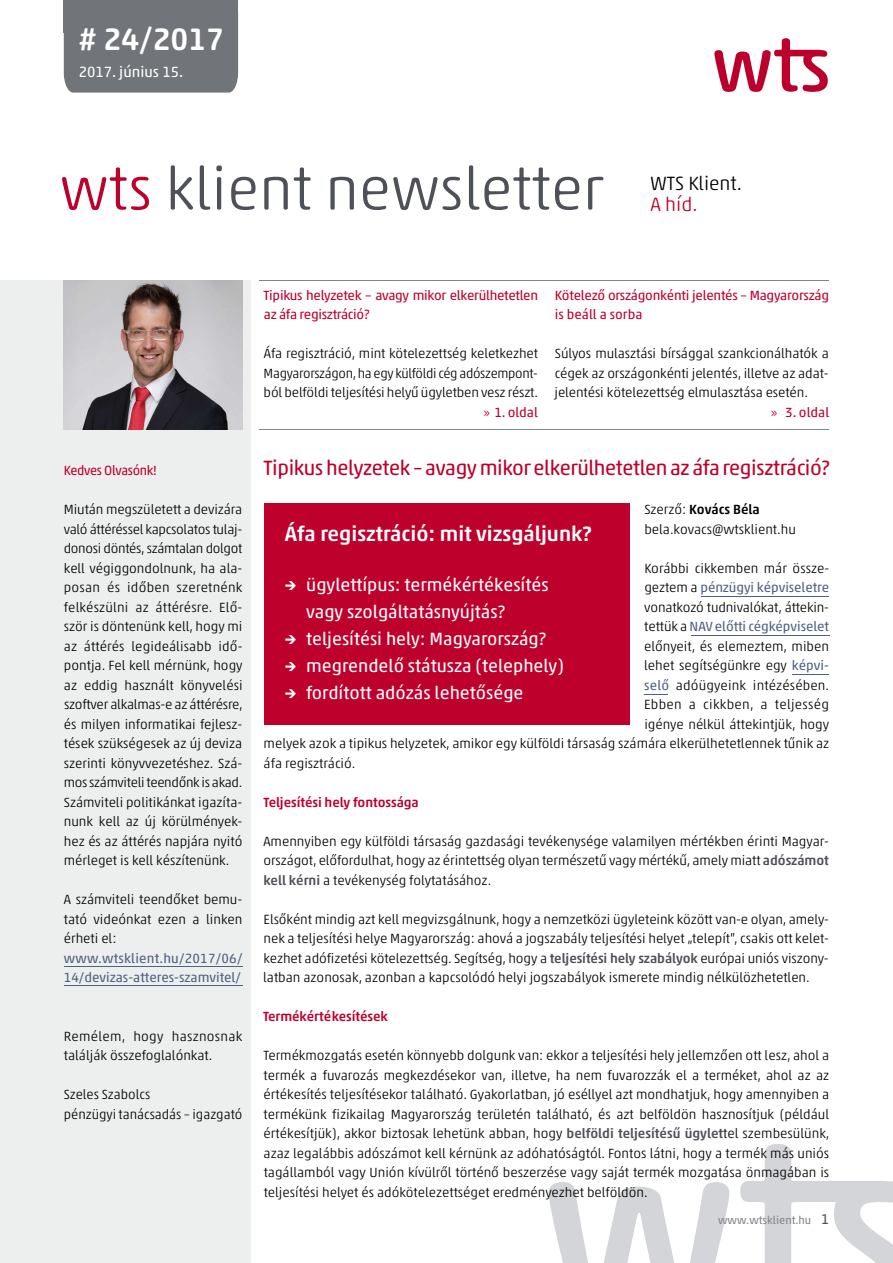
<style>
.page{position:relative;width:893px;height:1263px;background:#fff}
.page>*{position:absolute;margin:0;border:0;box-sizing:border-box;transform-origin:0 0}
.t1{font:300 60px "Akko Rounded Pro";color:#4e5157}
.t2{font:500 31.5px "Akko Rounded Pro";color:#fff}
.t3{font:21px "Akko Rounded Pro";letter-spacing:-.02em;color:#be002d}
.t4{font:500 21px "Akko Pro";color:#fff}
.t5{font:300 19.5px "Akko Rounded Pro";color:#000}
.t6{font:300 19.5px "Akko Rounded Pro";color:#be002d}
.t7{font:18px/27px "Akko Pro";color:#fff}
.t8{font:15px "Akko Rounded Pro";color:#fff}
.t9{font:300 13.5px/19.5px "Akko Pro";color:#000;text-align:justify}
.t10{font:13.5px/19.5px "Akko Pro";letter-spacing:-.02em;color:#be002d}
.t11{font:13.5px/19.5px "Akko Pro";letter-spacing:-.005em;color:#516184}
.t12{font:500 13.5px "Akko Pro";letter-spacing:-.005em;color:#be002d}
.t13{font:300 13.5px "Akko Pro";letter-spacing:.02em;color:#000}
.t14{font:13.5px "Akko Pro";letter-spacing:-.02em;color:#be002d;scale:.95 1}
.t15{font:11.25px "Akko Pro";color:#838589}
.s1{color:#be002d}
.s2{font-weight:400;color:#be002d}
.s3{font-weight:300}
.s4{font-weight:500}
.s5{font-weight:300;color:#000}
.s6{font-weight:400;color:#516184}
.s7{font-weight:500;color:#4e5157}
.s8{font-size:14.25px;color:#4e5157}
</style>
<div class="page">
<svg style="left:549px;top:1182px;width:180px;height:81px"></svg>
<svg style="left:740px;top:1144px;width:153px;height:119px"></svg>
<div style="left:0;top:281px;width:251px;height:982px;background:#edeeee"></div>
<div style="left:64px;top:0;width:174px;height:32px;background:#717479"></div>
<div style="left:64px;top:32px;width:174px;height:61px;background:#717479"></div>
<svg style="left:714px;top:38px;width:114px;height:54px"></svg>
<hr style="left:259px;top:280px;width:570px;height:1px;background:#838589">
<hr style="left:259px;top:429px;width:570px;height:1px;background:#838589">
<img style="left:64px;top:281px;width:178px;height:148px">
<hr style="left:64px;top:966px;width:178px;height:1px;background:#516184">
<hr style="left:64px;top:985px;width:178px;height:1px;background:#516184">
<div style="left:264px;top:504px;width:365px;height:221px;background:#be002d"></div>
<hr style="left:702px;top:596px;width:127px;height:1px;background:#516184">
<hr style="left:691px;top:635px;width:138px;height:1px;background:#516184">
<hr style="left:792px;top:674px;width:37px;height:1px;background:#516184">
<svg style="left:644px;top:694px;width:24px;height:1px"></svg>
<h2 class="t2" style="left:79px;top:20px;width:147px"># 24/2017</h2>
<p class="t8" style="left:79px;top:63px;width:106px">2017. június 15.</p>
<h1 class="t1" style="left:60px;top:151px;width:545px"><span class="s1">wts</span> klient newsletter</h1>
<h3 class="t5" style="left:651px;top:171px;width:93px">WTS Klient.</h3>
<h3 class="t6" style="left:651px;top:192px;width:48px">A híd.</h3>
<p class="t14" style="left:64px;top:462px;width:99px">Kedves Olvasónk!</p>
<p class="t9" style="left:64px;top:499px;width:181px">Miután megszületett a devizára való áttéréssel kapcsolatos tulaj&shy;donosi döntés, számtalan dolgot kell végiggondolnunk, ha ala&shy;posan és időben szeretnénk felkészülni az áttérésre. Elő&shy;ször is döntenünk kell, hogy mi az áttérés legideálisabb idő&shy;pontja. Fel kell mérnünk, hogy az eddig használt könyvelési szoftver alkalmas-e az áttérésre, és milyen informatikai fejlesz&shy;tések szükségesek az új deviza szerinti könyvvezetéshez. Szá&shy;mos számviteli teendőnk is akad.<br>Számviteli politikánkat igazíta&shy;nunk kell az új körülmények&shy;hez és az áttérés napjára nyitó mérleget is kell készítenünk.</p>
<p class="t9" style="left:64px;top:889px;width:180px">A számviteli teendőket bemu&shy;tató videónkat ezen a linken érheti el:</p>
<p class="t11" style="left:64px;top:948px;width:180px">www.wtsklient.hu/2017/06/<br>14/devizas-atteres-szamvitel/</p>
<p class="t9" style="left:64px;top:1026px;width:180px">Remélem, hogy hasznosnak találják összefoglalónkat.</p>
<p class="t9" style="left:64px;top:1084px;width:180px">Szeles Szabolcs<br>pénzügyi tanácsadás – igazgató</p>
<p class="t10" style="left:264px;top:285px;width:276px">Tipikus helyzetek – avagy mikor elkerülhetetlen az áfa regisztráció?</p>
<p class="t9" style="left:264px;top:343px;width:276px;text-align:right">Áfa regisztráció, mint kötelezettség keletkezhet Magyarországon, ha egy külföldi cég adószempont&shy;ból belföldi teljesítési helyű ügyletben vesz részt. <span class="s1">»</span> <span class="s2">1. oldal</span></p>
<p class="t10" style="left:555px;top:285px;width:276px">Kötelező országonkénti jelentés – Magyarország is beáll a sorba</p>
<p class="t9" style="left:555px;top:343px;width:276px">Súlyos mulasztási bírsággal szankcionálhatók a</p>
<p class="t9" style="left:555px;top:363px;width:275px">cégek az országonkénti jelentés, illetve az adat-</p>
<p class="t9" style="left:555px;top:382px;width:255px">jelentési kötelezettség elmulasztása esetén.</p>
<p class="t10" style="left:771px;top:402px;width:60px"><span class="s3">»</span> 3. oldal</p>
<h3 class="t3" style="left:264px;top:455px;width:567px">Tipikus helyzetek – avagy mikor elkerülhetetlen az áfa regisztráció?</h3>
<p class="t9" style="left:644px;top:499px;width:153px">Szerző: <span class="s4">Kovács Béla </span>bela.kovacs@wtsklient.hu</p>
<p class="t9" style="left:644px;top:558px;width:186px">Korábbi cikkemben már össze-</p>
<p class="t11" style="left:644px;top:577px;width:186px"><span class="s5">geztem a</span> pénzügyi képviseletre</p>
<p class="t9" style="left:644px;top:597px;width:186px">vonatkozó tudnivalókat, áttekin-</p>
<p class="t11" style="left:644px;top:616px;width:186px"><span class="s5">tettük a</span> NAV előtti cégképviselet</p>
<p class="t9" style="left:644px;top:636px;width:186px">előnyeit, és elemeztem, miben</p>
<p class="t9" style="left:644px;top:655px;width:186px">lehet segítségünkre egy <span class="s6">képvi-</span></p>
<p class="t9" style="left:644px;top:675px;width:187px"><span class="s6">selő</span> adóügyeink intézésében.</p>
<p class="t13" style="left:644px;top:696px;width:187px">Ebben a cikkben, a teljesség</p>
<p class="t9" style="left:644px;top:714px;width:186px">igénye nélkül áttekintjük, hogy</p>
<p class="t9" style="left:264px;top:733px;width:567px">melyek azok a tipikus helyzetek, amikor egy külföldi társaság számára elkerülhetetlennek tűnik az</p>
<p class="t9" style="left:264px;top:753px;width:93px">áfa regisztráció.</p>
<p class="t12" style="left:264px;top:794px;width:157px">Teljesítési hely fontossága</p>
<p class="t9" style="left:263px;top:831px;width:567px">Amennyiben egy külföldi társaság gazdasági tevékenysége valamilyen mértékben érinti Magyar&shy;országot, előfordulhat, hogy az érintettség olyan természetű vagy mértékű, amely miatt <span class="s7">adószámot kell kérni</span> a tevékenység folytatásához.</p>
<p class="t9" style="left:263px;top:909px;width:567px">Elsőként mindig azt kell megvizsgálnunk, hogy a nemzetközi ügyleteink között van-e olyan, amely&shy;nek a teljesítési helye Magyarország: ahová a jogszabály teljesítési helyet „telepít”, csakis ott kelet&shy;kezhet adófizetési kötelezettség. Segítség, hogy a <span class="s7">teljesítési hely szabályok</span> európai uniós viszony&shy;latban azonosak, azonban a kapcsolódó helyi jogszabályok ismerete mindig nélkülözhetetlen.</p>
<p class="t12" style="left:263px;top:1008px;width:126px">Termékértékesítések</p>
<p class="t9" style="left:264px;top:1045px;width:567px">Termékmozgatás esetén könnyebb dolgunk van: ekkor a teljesítési hely jellemzően ott lesz, ahol a termék a fuvarozás megkezdésekor van, illetve, ha nem fuvarozzák el a terméket, ahol az az értékesítés teljesítésekor található. Gyakorlatban, jó eséllyel azt mondhatjuk, hogy amennyiben a termékünk fizikailag Magyarország területén található, és azt belföldön hasznosítjuk (például értékesítjük), akkor biztosak lehetünk abban, hogy <span class="s7">belföldi teljesítésű ügylet</span>tel szembesülünk, azaz legalábbis adószámot kell kérnünk az adóhatóságtól. Fontos látni, hogy a termék más uniós tagállamból vagy Unión kívülről történő beszerzése vagy saját termék mozgatása önmagában is teljesítési helyet és adókötelezettséget eredményezhet belföldön.</p>
<p class="t15" style="left:718px;top:1213px;width:113px">www.wtsklient.hu <span class="s8">1</span></p>
<h3 class="t4" style="left:285px;top:521px;width:308px">Áfa regisztráció: mit vizsgáljunk?</h3>
<h3 class="t7" style="left:306px;top:571px;width:244px;text-indent:-21px"><span class="s4">→</span> ügylettípus: termékértékesítés vagy szolgáltatásnyújtás?</h3>
<h3 class="t7" style="left:285px;top:625px;width:263px"><span class="s4">→</span> teljesítési hely: Magyarország?</h3>
<h3 class="t7" style="left:285px;top:652px;width:280px"><span class="s4">→</span> megrendelő státusza (telephely)</h3>
<h3 class="t7" style="left:285px;top:679px;width:240px"><span class="s4">→</span> fordított adózás lehetősége</h3>
</div>
